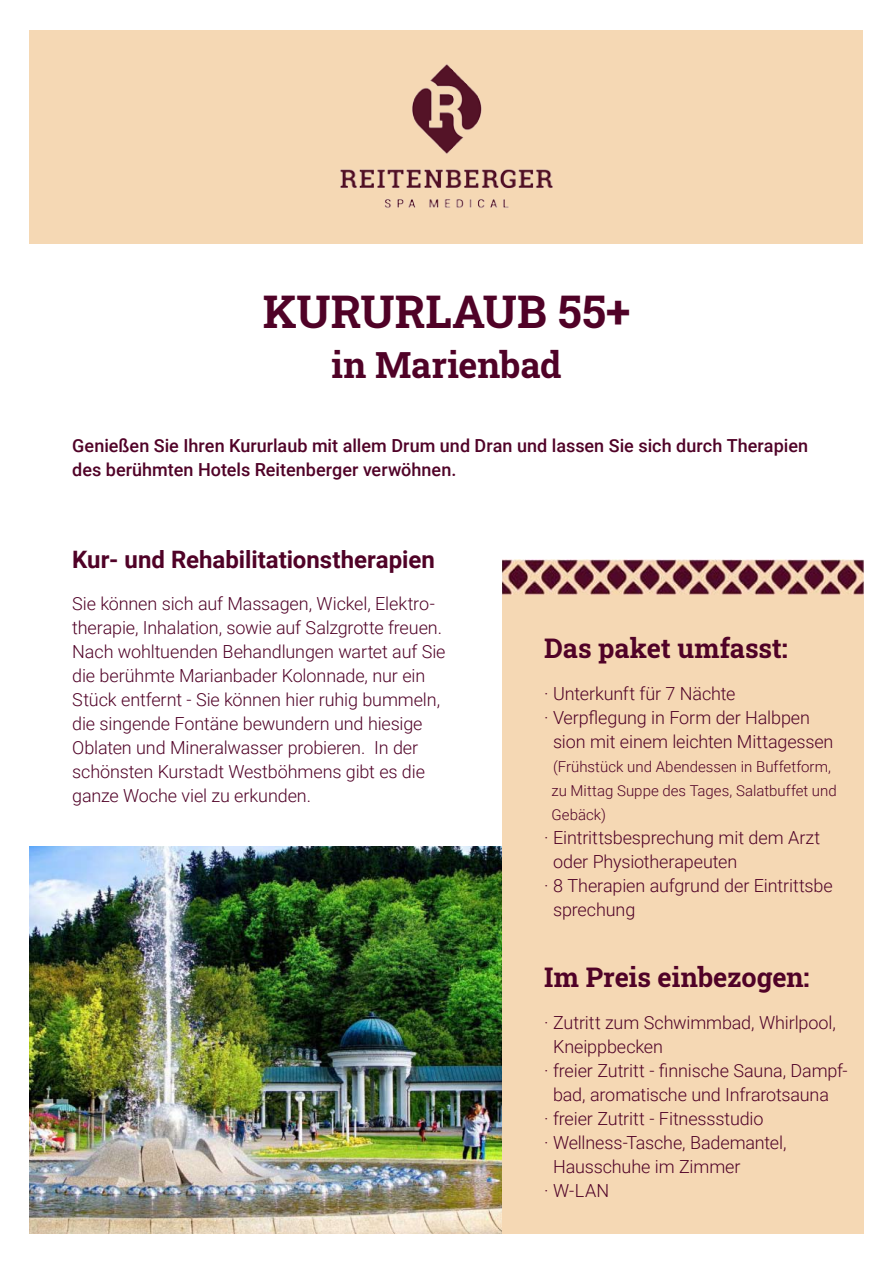
<style>
.page{position:relative;width:893px;height:1263px;background:#fff}
.page>*{position:absolute;margin:0;border:0;box-sizing:border-box;transform-origin:0 0}
.t1{font:700 45px "Roboto Slab";letter-spacing:.005em;color:#500227}
.t2{font:700 36px "Roboto Slab";color:#500227}
.t3{font:700 27px "Roboto Slab";letter-spacing:-.005em;color:#500227}
.t4{font:700 24px "Roboto";color:#500227}
.t5{font:300 18px/24px "Roboto";letter-spacing:-.01em;color:#500227}
.t6{font:500 18px/24px "Roboto";color:#500227}
.t7{font:300 15px/24px "Roboto";color:#500227}
</style>
<div class="page">
<img style="left:30px;top:846px;width:472px;height:387px">
<div style="left:30px;top:31px;width:833px;height:213px;background:#f5d8b4"></div>
<img style="left:340px;top:64px;width:213px;height:144px">
<div style="left:502px;top:564px;width:361px;height:669px;background:#f5d8b4"></div>
<img style="left:502px;top:560px;width:361px;height:35px">
<h1 class="t1" style="left:263px;top:281px;width:369px">Kururlaub 55+</h1>
<h2 class="t2" style="left:331px;top:340px;width:232px">in Marienbad</h2>
<p class="t6" style="left:72px;top:433px;width:737px">Genießen Sie Ihren Kururlaub mit allem Drum und Dran und lassen Sie sich durch Therapien des berühmten Hotels Reitenberger verwöhnen.</p>
<h3 class="t4" style="left:72px;top:543px;width:364px">Kur- und Rehabilitationstherapien</h3>
<p class="t5" style="left:72px;top:591px;width:375px">Sie können sich auf Massagen, Wickel, Elektro&shy;therapie, Inhalation, sowie auf Salzgrotte freuen.<br>Nach wohltuenden Behandlungen wartet auf Sie die berühmte Marianbader Kolonnade, nur ein Stück entfernt - Sie können hier ruhig bummeln, die singende Fontäne bewundern und hiesige Oblaten und Mineralwasser probieren. In der schönsten Kurstadt Westböhmens gibt es die ganze Woche viel zu erkunden.</p>
<h3 class="t3" style="left:544px;top:630px;width:245px">Das paket umfasst:</h3>
<p class="t5" style="left:544px;top:681px;width:193px">· Unterkunft für 7 Nächte</p>
<p class="t5" style="left:544px;top:705px;width:267px">· Verpflegung in Form der Halbpen</p>
<p class="t5" style="left:553px;top:729px;width:282px">sion mit einem leichten Mittagessen</p>
<p class="t7" style="left:552px;top:754px;width:287px">(Frühstück und Abendessen in Buffetform, zu Mittag Suppe des Tages, Salatbuffet und<br>Gebäck)</p>
<p class="t5" style="left:544px;top:825px;width:278px">· Eintrittsbesprechung mit dem Arzt</p>
<p class="t5" style="left:553px;top:849px;width:186px">oder Physiotherapeuten</p>
<p class="t5" style="left:544px;top:873px;width:290px">· 8 Therapien aufgrund der Eintrittsbe</p>
<p class="t5" style="left:553px;top:897px;width:84px">sprechung</p>
<h3 class="t3" style="left:544px;top:959px;width:267px">Im Preis einbezogen:</h3>
<p class="t5" style="left:544px;top:1010px;width:293px">· Zutritt zum Schwimmbad, Whirlpool,</p>
<p class="t5" style="left:553px;top:1034px;width:111px">Kneippbecken</p>
<p class="t5" style="left:544px;top:1058px;width:305px">· freier Zutritt - finnische Sauna, Dampf-</p>
<p class="t5" style="left:553px;top:1082px;width:277px">bad, aromatische und Infrarotsauna</p>
<p class="t5" style="left:544px;top:1106px;width:221px">· freier Zutritt - Fitnessstudio</p>
<p class="t5" style="left:544px;top:1130px;width:244px">· Wellness-Tasche, Bademantel,</p>
<p class="t5" style="left:553px;top:1154px;width:189px">Hausschuhe im Zimmer</p>
<p class="t5" style="left:544px;top:1178px;width:66px">· W-LAN</p>
</div>
